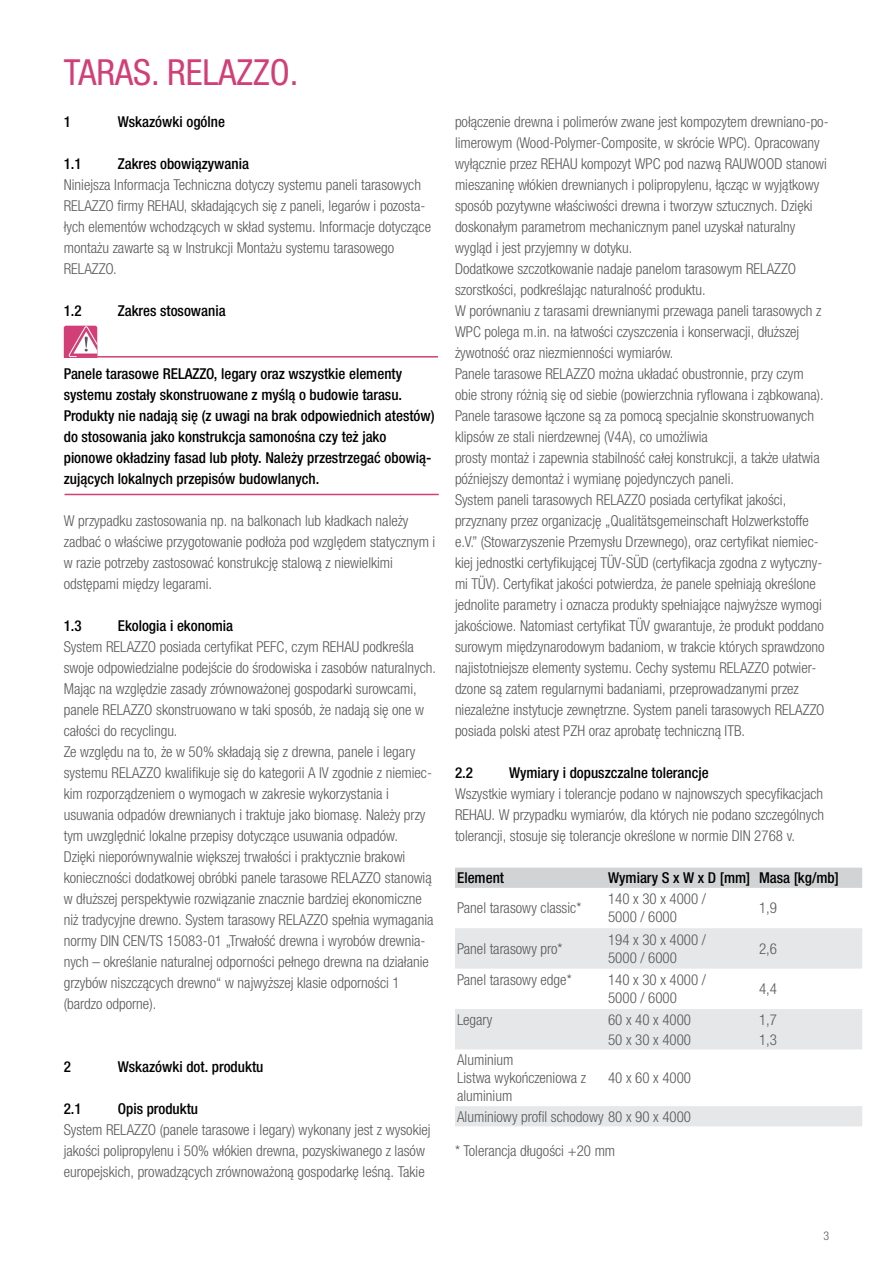
<style>
.page{position:relative;width:893px;height:1263px;background:#fff}
.page>*{position:absolute;margin:0;border:0;box-sizing:border-box;transform-origin:0 0}
.t1{font:condensed 36px "Helvetica Neue LTW1 G";color:#d13f76}
.t2{font:300 condensed 15px/21px "Helvetica Neue LTW1 G";color:#58595b}
.t3{font:500 condensed 15px/21px "Helvetica Neue LTW1 G";color:#000}
.t4{font:300 condensed 12px "Helvetica Neue LTW1 G";color:#58595b}
</style>
<div class="page">
<svg style="left:64px;top:326px;width:33px;height:32px"></svg>
<hr style="left:77px;top:356px;width:361px;height:2px;background:#d13f76">
<hr style="left:65px;top:494px;width:374px;height:1px;background:#d13f76">
<div style="left:455px;top:868px;width:407px;height:20px;background:#d1d3d4"></div>
<svg style="left:455px;top:928px;width:407px;height:198px;fill:#ececed"></svg>
<h1 class="t1" style="left:64px;top:51px;width:236px">TARAS. RELAZZO.</h1>
<p class="t3" style="left:64px;top:111px;width:9px">1</p>
<p class="t3" style="left:118px;top:111px;width:109px">Wskazówki ogólne</p>
<p class="t3" style="left:64px;top:153px;width:19px">1.1</p>
<p class="t3" style="left:118px;top:153px;width:133px">Zakres obowiązywania</p>
<p class="t2" style="left:64px;top:174px;width:369px">Niniejsza Informacja Techniczna dotyczy systemu paneli tarasowych RELAZZO firmy REHAU, składających się z paneli, legarów i pozosta&shy;łych elementów wchodzących w skład systemu. Informacje dotyczące montażu zawarte są w Instrukcji Montażu systemu tarasowego RELAZZO.</p>
<p class="t3" style="left:64px;top:300px;width:19px">1.2</p>
<p class="t3" style="left:118px;top:300px;width:109px">Zakres stosowania</p>
<p class="t3" style="left:64px;top:363px;width:372px">Panele tarasowe RELAZZO, legary oraz wszystkie elementy systemu zostały skonstruowane z myślą o budowie tarasu.<br>Produkty nie nadają się (z uwagi na brak odpowiednich atestów) do stosowania jako konstrukcja samonośna czy też jako pionowe okładziny fasad lub płoty. Należy przestrzegać obowią&shy;zujących lokalnych przepisów budowlanych.</p>
<p class="t2" style="left:64px;top:510px;width:373px">W przypadku zastosowania np. na balkonach lub kładkach należy zadbać o właściwe przygotowanie podłoża pod względem statycznym i w razie potrzeby zastosować konstrukcję stalową z niewielkimi odstępami między legarami.</p>
<p class="t3" style="left:64px;top:615px;width:19px">1.3</p>
<p class="t3" style="left:118px;top:615px;width:117px">Ekologia i ekonomia</p>
<p class="t2" style="left:64px;top:636px;width:374px">System RELAZZO posiada certyfikat PEFC, czym REHAU podkreśla swoje odpowiedzialne podejście do środowiska i zasobów naturalnych.<br>Mając na względzie zasady zrównoważonej gospodarki surowcami, panele RELAZZO skonstruowano w taki sposób, że nadają się one w całości do recyclingu.<br>Ze względu na to, że w 50% składają się z drewna, panele i legary systemu RELAZZO kwalifikuje się do kategorii A IV zgodnie z niemiec&shy;kim rozporządzeniem o wymogach w zakresie wykorzystania i usuwania odpadów drewnianych i traktuje jako biomasę. Należy przy tym uwzględnić lokalne przepisy dotyczące usuwania odpadów.<br>Dzięki nieporównywalnie większej trwałości i praktycznie brakowi konieczności dodatkowej obróbki panele tarasowe RELAZZO stanowią w dłuższej perspektywie rozwiązanie znacznie bardziej ekonomiczne niż tradycyjne drewno. System tarasowy RELAZZO spełnia wymagania normy DIN CEN/TS 15083-01 „Trwałość drewna i wyrobów drewnia&shy;nych – określanie naturalnej odporności pełnego drewna na działanie grzybów niszczących drewno“ w najwyższej klasie odporności 1 (bardzo odporne).</p>
<p class="t3" style="left:64px;top:1056px;width:9px">2</p>
<p class="t3" style="left:118px;top:1056px;width:147px">Wskazówki dot. produktu</p>
<p class="t3" style="left:64px;top:1098px;width:19px">2.1</p>
<p class="t3" style="left:118px;top:1098px;width:82px">Opis produktu</p>
<p class="t2" style="left:64px;top:1119px;width:368px">System RELAZZO (panele tarasowe i legary) wykonany jest z wysokiej jakości polipropylenu i 50% włókien drewna, pozyskiwanego z lasów europejskich, prowadzących zrównoważoną gospodarkę leśną. Takie</p>
<p class="t2" style="left:455px;top:111px;width:375px">połączenie drewna i polimerów zwane jest kompozytem drewniano-po&shy;limerowym (Wood-Polymer-Composite, w skrócie WPC). Opracowany wyłącznie przez REHAU kompozyt WPC pod nazwą RAUWOOD stanowi mieszaninę włókien drewnianych i polipropylenu, łącząc w wyjątkowy sposób pozytywne właściwości drewna i tworzyw sztucznych. Dzięki doskonałym parametrom mechanicznym panel uzyskał naturalny wygląd i jest przyjemny w dotyku.<br>Dodatkowe szczotkowanie nadaje panelom tarasowym RELAZZO szorstkości, podkreślając naturalność produktu.<br>W porównaniu z tarasami drewnianymi przewaga paneli tarasowych z WPC polega m.in. na łatwości czyszczenia i konserwacji, dłuższej żywotność oraz niezmienności wymiarów.<br>Panele tarasowe RELAZZO można układać obustronnie, przy czym obie strony różnią się od siebie (powierzchnia ryflowana i ząbkowana).<br>Panele tarasowe łączone są za pomocą specjalnie skonstruowanych klipsów ze stali nierdzewnej (V4A), co umożliwia<br>prosty montaż i zapewnia stabilność całej konstrukcji, a także ułatwia późniejszy demontaż i wymianę pojedynczych paneli.<br>System paneli tarasowych RELAZZO posiada certyfikat jakości, przyznany przez organizację „Qualitätsgemeinschaft Holzwerkstoffe e.V.” (Stowarzyszenie Przemysłu Drzewnego), oraz certyfikat niemiec&shy;kiej jednostki certyfikującej TÜV-SÜD (certyfikacja zgodna z wytyczny&shy;mi TÜV). Certyfikat jakości potwierdza, że panele spełniają określone jednolite parametry i oznacza produkty spełniające najwyższe wymogi jakościowe. Natomiast certyfikat TÜV gwarantuje, że produkt poddano surowym międzynarodowym badaniom, w trakcie których sprawdzono najistotniejsze elementy systemu. Cechy systemu RELAZZO potwier&shy;dzone są zatem regularnymi badaniami, przeprowadzanymi przez niezależne instytucje zewnętrzne. System paneli tarasowych RELAZZO posiada polski atest PZH oraz aprobatę techniczną ITB.</p>
<p class="t3" style="left:455px;top:762px;width:20px">2.2</p>
<p class="t3" style="left:509px;top:762px;width:201px">Wymiary i dopuszczalne tolerancje</p>
<p class="t2" style="left:455px;top:783px;width:371px;text-align:justify">Wszystkie wymiary i tolerancje podano w najnowszych specyfikacjach REHAU. W przypadku wymiarów, dla których nie podano szczególnych tolerancji, stosuje się tolerancje określone w normie DIN 2768 v.</p>
<p class="t3" style="left:457px;top:867px;width:48px">Element</p>
<p class="t3" style="left:608px;top:867px;width:232px">Wymiary S x W x D [mm] Masa [kg/mb]</p>
<p class="t2" style="left:457px;top:898px;width:126px">Panel tarasowy classic*</p>
<p class="t2" style="left:608px;top:890px;width:100px;line-height:18px">140 x 30 x 4000 /<br>5000 / 6000</p>
<p class="t2" style="left:759px;top:898px;width:19px">1,9</p>
<p class="t2" style="left:457px;top:938px;width:107px">Panel tarasowy pro*</p>
<p class="t2" style="left:608px;top:931px;width:100px;line-height:18px">194 x 30 x 4000 /<br>5000 / 6000</p>
<p class="t2" style="left:759px;top:938px;width:19px">2,6</p>
<p class="t2" style="left:457px;top:969px;width:116px">Panel tarasowy edge*</p>
<p class="t2" style="left:608px;top:971px;width:100px;line-height:18px">140 x 30 x 4000 /<br>5000 / 6000</p>
<p class="t2" style="left:759px;top:978px;width:19px">4,4</p>
<p class="t2" style="left:457px;top:1009px;width:37px">Legary</p>
<p class="t2" style="left:608px;top:1009px;width:85px">60 x 40 x 4000</p>
<p class="t2" style="left:759px;top:1009px;width:19px">1,7</p>
<p class="t2" style="left:608px;top:1029px;width:85px">50 x 30 x 4000</p>
<p class="t2" style="left:759px;top:1029px;width:19px">1,3</p>
<p class="t2" style="left:457px;top:1051px;width:130px;line-height:18px">Aluminium<br>Listwa wykończeniowa z aluminium</p>
<p class="t2" style="left:608px;top:1067px;width:85px">40 x 60 x 4000</p>
<p class="t2" style="left:457px;top:1106px;width:236px">Aluminiowy profil schodowy 80 x 90 x 4000</p>
<p class="t2" style="left:455px;top:1140px;width:162px">* Tolerancja długości +20 mm</p>
<p class="t4" style="left:823px;top:1228px;width:7px">3</p>
</div>
